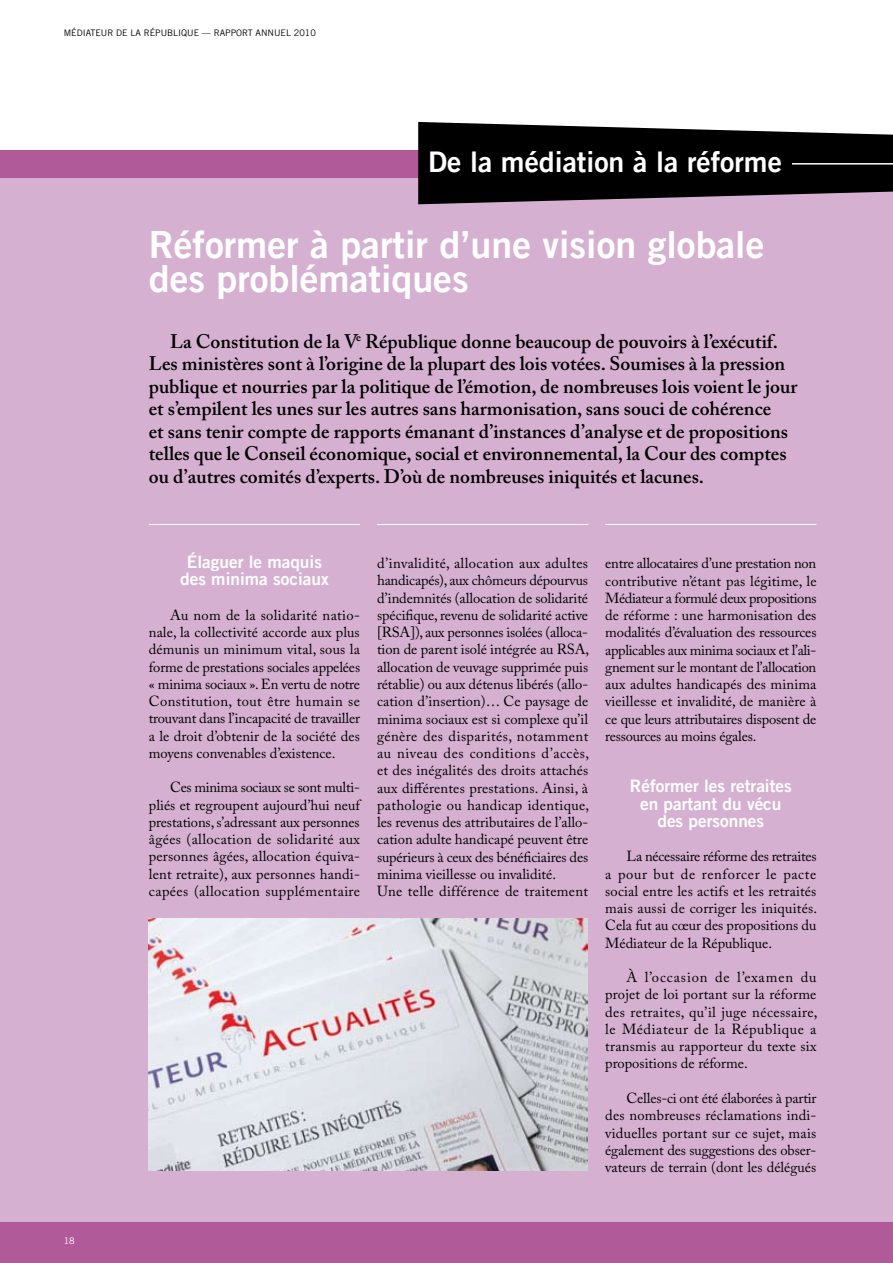
<style>
.page{position:relative;width:893px;height:1263px;background:#fff}
.page>*{position:absolute;margin:0;border:0;box-sizing:border-box;transform-origin:0 0}
.t1{font:37.5px/34.5px "Trade Gothic LT Com Bd 2";color:#fff}
.t2{font:28.5px "Trade Gothic LT Com Bd 2";color:#fff}
.t3{font:600 19.5px/22.5px "Adobe Caslon Pro";color:#000}
.t4{font:17.25px/17.2px "Trade Gothic LT Com Bd 2";color:#fff;text-align:center}
.t5{font:14.55px/17.2px "Adobe Caslon Pro";color:#000;text-align:justify}
.t6{font:9px "Trade Gothic LT Com";color:#000}
.t7{font:9px "Trade Gothic LT Com";color:#fff}
</style>
<div class="page">
<div style="left:0;top:152px;width:893px;height:1079px;background:#d5b0d0"></div>
<div style="left:0;top:150px;width:893px;height:28px;background:#b05a9a"></div>
<hr style="left:605px;top:524px;width:211px;height:1px;background:#fff">
<hr style="left:377px;top:524px;width:211px;height:1px;background:#fff">
<hr style="left:149px;top:524px;width:211px;height:1px;background:#fff">
<div style="left:0;top:1222px;width:893px;height:41px;background:#b05a9a"></div>
<img style="left:149px;top:918px;width:438px;height:253px">
<svg style="left:418px;top:122px;width:475px;height:82px"></svg>
<hr style="left:792px;top:163px;width:101px;height:2px;background:#fff">
<p class="t6" style="left:64px;top:27px;width:254px">MÉDIATEUR DE LA RÉPUBLIQUE — RAPPORT ANNUEL 2010</p>
<h2 class="t2" style="left:428px;top:145px;width:355px">De la médiation à la réforme</h2>
<h1 class="t1" style="left:149px;top:226px;width:617px">Réformer à partir d’une vision globale des problématiques</h1>
<p class="t3" style="left:149px;top:330px;width:650px;text-indent:21px">La Constitution de la V<sup>e</sup> République donne beaucoup de pouvoirs à l’exécutif.<br>Les ministères sont à l’origine de la plupart des lois votées. Soumises à la pression publique et nourries par la politique de l’émotion, de nombreuses lois voient le jour et s’empilent les unes sur les autres sans harmonisation, sans souci de cohérence<br>et sans tenir compte de rapports émanant d’instances d’analyse et de propositions telles que le Conseil économique, social et environnemental, la Cour des comptes ou d’autres comités d’experts. D’où de nombreuses iniquités et lacunes.</p>
<p class="t7" style="left:64px;top:1235px;width:12px">18</p>
<p class="t4" style="left:180px;top:553px;width:150px">Élaguer le maquis des minima sociaux</p>
<p class="t5" style="left:149px;top:606px;width:213px;text-indent:21px">Au nom de la solidarité natio&shy;nale, la collectivité accorde aux plus démunis un minimum vital, sous la forme de prestations sociales appelées « minima sociaux ». En vertu de notre Constitution, tout être humain se trouvant dans l’incapacité de travailler a le droit d’obtenir de la société des moyens convenables d’existence.</p>
<p class="t5" style="left:149px;top:779px;width:213px;text-indent:21px">Ces minima sociaux se sont multi&shy;pliés et regroupent aujourd’hui neuf prestations, s’adressant aux personnes âgées (allocation de solidarité aux personnes âgées, allocation équiva&shy;lent retraite), aux personnes handi&shy;capées (allocation supplémentaire</p>
<p class="t5" style="left:377px;top:554px;width:214px;text-align:left">d’invalidité, allocation aux adultes handicapés), aux chômeurs dépourvus d’indemnités (allocation de solidarité spécifique, revenu de solidarité active [RSA]), aux personnes isolées (alloca&shy;tion de parent isolé intégrée au RSA, allocation de veuvage supprimée puis rétablie) ou aux détenus libérés (allo&shy;cation d’insertion)… Ce paysage de minima sociaux est si complexe qu’il génère des disparités, notamment au niveau des conditions d’accès, et des inégalités des droits attachés aux différentes prestations. Ainsi, à pathologie ou handicap identique, les revenus des attributaires de l’allo&shy;cation adulte handicapé peuvent être supérieurs à ceux des bénéficiaires des minima vieillesse ou invalidité.<br>Une telle différence de traitement</p>
<p class="t5" style="left:605px;top:555px;width:213px">entre allocataires d’une prestation non contributive n’étant pas légitime, le Médiateur a formulé deux propositions de réforme : une harmonisation des modalités d’évaluation des ressources applicables aux minima sociaux et l’ali&shy;gnement sur le montant de l’allocation aux adultes handicapés des minima vieillesse et invalidité, de manière à ce que leurs attributaires disposent de ressources au moins égales.</p>
<p class="t4" style="left:630px;top:777px;width:163px">Réformer les retraites en partant du vécu des personnes</p>
<p class="t5" style="left:605px;top:848px;width:213px;text-indent:21px">La nécessaire réforme des retraites a pour but de renforcer le pacte social entre les actifs et les retraités mais aussi de corriger les iniquités.<br>Cela fut au cœur des propositions du Médiateur de la République.</p>
<p class="t5" style="left:605px;top:968px;width:214px;text-indent:21px">À l’occasion de l’examen du projet de loi portant sur la réforme des retraites, qu’il juge nécessaire, le Médiateur de la République a transmis au rapporteur du texte six propositions de réforme.</p>
<p class="t5" style="left:605px;top:1089px;width:213px;text-indent:21px">Celles-ci ont été élaborées à partir des nombreuses réclamations indi&shy;viduelles portant sur ce sujet, mais également des suggestions des obser&shy;vateurs de terrain (dont les délégués</p>
</div>
